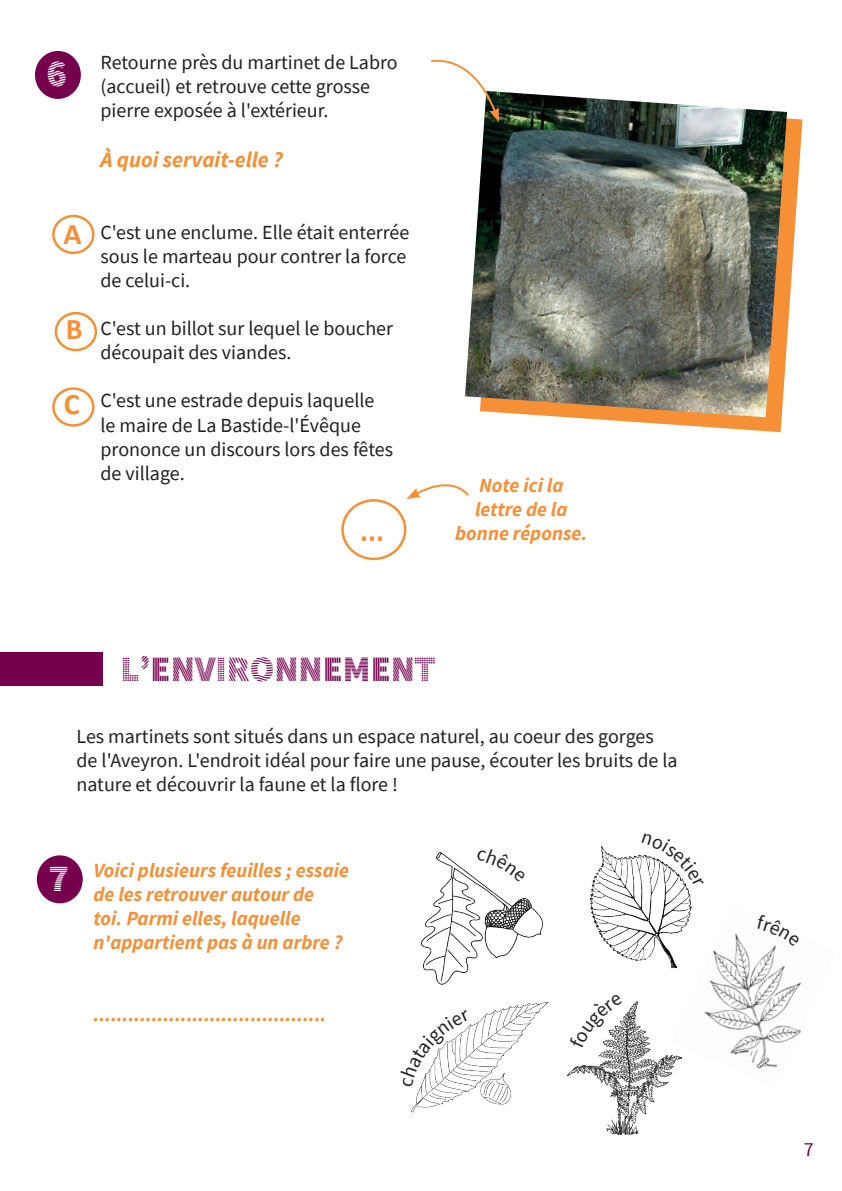
<style>
.page{position:relative;width:842px;height:1191px;background:#fff}
.page>*{position:absolute;margin:0;border:0;box-sizing:border-box;transform-origin:0 0}
.t1{font:38px "Source Sans Pro DISPLAY";color:#fff}
.t2{font:36px "Source Sans Pro DISPLAY";color:#74004e}
.t3{font:700 30px "Calibri";color:#f69037}
.t4{font:italic 700 22px "Source Sans Pro";color:#f69037}
.t5{font:20px/24px "Source Sans Pro";color:#231f20}
.t6{font:italic 700 20px/24px "Source Sans Pro";color:#f69037}
.t7{font:20px "Source Sans Pro";color:#74004e}
</style>
<div class="page">
<div style="left:0;top:652px;width:103px;height:34px;background:#74004e"></div>
<div style="left:37px;top:855px;width:46px;height:48px;background:#74004e;border-radius:50%"></div>
<img style="left:421px;top:852px;width:122px;height:133px">
<img style="left:590px;top:846px;width:101px;height:116px">
<img style="left:410px;top:1002px;width:139px;height:111px">
<img style="left:670px;top:904px;width:132px;height:165px">
<img style="left:568px;top:1002px;width:113px;height:132px">
<svg style="left:564px;top:118px;width:238px;height:314px"></svg>
<img style="left:465px;top:91px;width:322px;height:326px">
<div style="left:35px;top:51px;width:46px;height:48px;background:#74004e;border-radius:50%"></div>
<svg style="left:431px;top:59px;width:68px;height:63px"></svg>
<div style="left:341px;top:499px;width:65px;height:61px;border:2px solid #f69037;border-radius:50%"></div>
<svg style="left:406px;top:484px;width:63px;height:15px"></svg>
<div style="left:52px;top:215px;width:43px;height:39px;border:2px solid #f69037;border-radius:50%"></div>
<div style="left:55px;top:312px;width:42px;height:39px;border:2px solid #f69037;border-radius:50%"></div>
<div style="left:52px;top:387px;width:43px;height:40px;border:2px solid #f69037;border-radius:50%"></div>
<svg style="left:477px;top:852px;width:49px;height:30px"></svg>
<svg style="left:642px;top:846px;width:49px;height:41px"></svg>
<svg style="left:756px;top:914px;width:44px;height:32px"></svg>
<svg style="left:410px;top:1010px;width:60px;height:77px"></svg>
<svg style="left:569px;top:1002px;width:54px;height:46px"></svg>
<h1 class="t1" style="left:47px;top:54px;width:22px">6</h1>
<p class="t5" style="left:100px;top:50px;width:299px">Retourne près du martinet de Labro (accueil) et retrouve cette grosse pierre exposée à l'extérieur.</p>
<p class="t4" style="left:100px;top:145px;width:184px">À quoi servait-elle ?</p>
<h3 class="t3" style="left:64px;top:213px;width:20px">A</h3>
<h3 class="t3" style="left:66px;top:308px;width:18px">B</h3>
<h3 class="t3" style="left:64px;top:383px;width:17px">C</h3>
<p class="t5" style="left:100px;top:221px;width:310px">C'est une enclume. Elle était enterrée sous le marteau pour contrer la force de celui-ci.</p>
<p class="t5" style="left:100px;top:317px;width:294px">C'est un billot sur lequel le boucher découpait des viandes.</p>
<p class="t5" style="left:100px;top:389px;width:294px">C'est une estrade depuis laquelle le maire de La Bastide-l'Évêque prononce un discours lors des fêtes de village.</p>
<h3 class="t3" style="left:360px;top:510px;width:26px">...</h3>
<p class="t6" style="left:475px;top:472px;width:94px">Note ici la lettre de la</p>
<p class="t6" style="left:455px;top:520px;width:134px">bonne réponse.</p>
<h2 class="t2" style="left:120px;top:650px;width:316px">L'ENVIRONNEMENT</h2>
<p class="t5" style="left:77px;top:724px;width:602px">Les martinets sont situés dans un espace naturel, au coeur des gorges de l'Aveyron. L'endroit idéal pour faire une pause, écouter les bruits de la nature et découvrir la faune et la flore !</p>
<h1 class="t1" style="left:48px;top:858px;width:22px">7</h1>
<p class="t6" style="left:94px;top:858px;width:257px">Voici plusieurs feuilles ; essaie de les retrouver autour de<br>toi. Parmi elles, laquelle n'appartient pas à un arbre ?</p>
<p class="t6" style="left:94px;top:1002px;width:234px">........................................</p>
<p class="t7" style="left:804px;top:1137px;width:11px">7</p>
</div>
